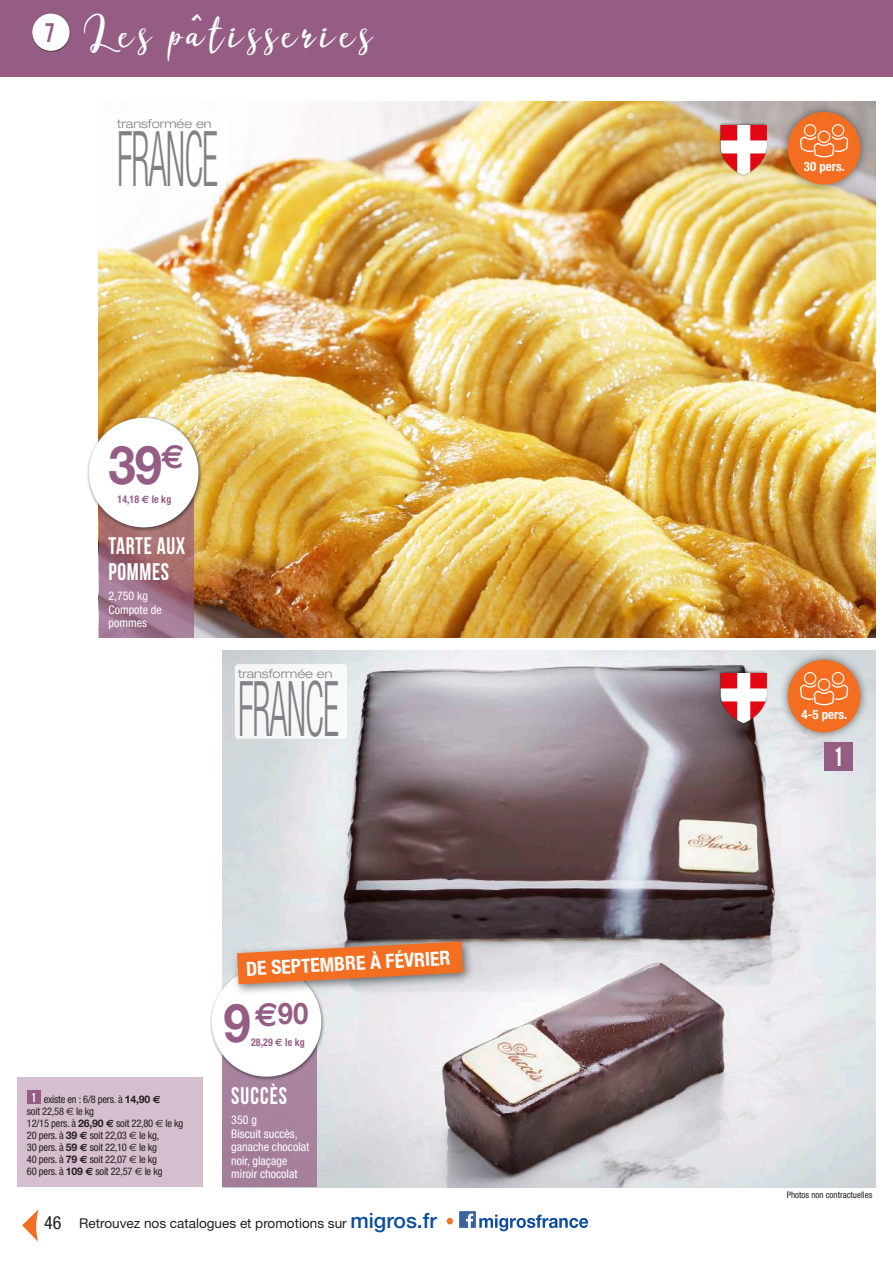
<style>
.page{position:relative;width:893px;height:1263px;background:#fff}
.page>*{position:absolute;margin:0;border:0;box-sizing:border-box;transform-origin:0 0}
.t1{font:300 condensed 76.8px "Helvetica Neue LT Std";letter-spacing:-.025em;color:#808285;scale:.47 1}
.t2{font:700 53.4px "Helvetica Neue LT Std";color:#955d84;scale:.92 1}
.t3{font:50.7px "Esteh";letter-spacing:.1em;color:#fff;scale:.92 1}
.t4{font:700 29.85px "Helvetica Neue LT Std";color:#955d84;scale:.92 1}
.t5{font:700 26.85px "Bebas Neue";color:#955d84;scale:.92 1}
.t6{font:700 26.85px "Bebas Neue";color:#fff;scale:.92 1}
.t7{font:700 24px/25.5px "Bebas Neue";letter-spacing:.03em;color:#fff;scale:.92 1}
.t8{font:700 condensed 19.5px "Helvetica Neue LT Std";color:#fff}
.t9{font:13.5px "Helvetica Neue LT Std";color:#231f20}
.t10{font:700 condensed 12.9px "Helvetica Neue LT Std";color:#fff}
.t11{font:300 expanded 12.15px "Helvetica Neue LT Std";color:#808285}
.t12{font:condensed 12px/13.5px "Helvetica Neue LT Std";color:#fff}
.t13{font:700 condensed 10.65px "Helvetica Neue LT Std";letter-spacing:.01em;color:#955d84;scale:.92 1}
.t14{font:condensed 10.5px/12px "Helvetica Neue LT Std";letter-spacing:-.02em;color:#231f20}
.t15{font:condensed 9px "Helvetica Neue LT Std";color:#231f20}
.s1{font-family:"Euro Sans Std";font-stretch:normal}
.s2{font-size:53.4px}
.s3{font-family:"Euro Sans Std";font-size:33.6px}
.s4{font-family:"Bebas Neue";font-weight:700;font-stretch:normal;font-size:13.2px;color:#fff}
.s5{font-weight:700;font-stretch:normal}
.s6{font-family:"Euro Sans Std";font-weight:700;font-stretch:normal}
.s7{font-stretch:condensed;font-size:18.15px}
.s8{font-weight:500;font-size:21.15px;color:#0d4da1}
</style>
<div class="page">
<svg style="left:22px;top:1209px;width:17px;height:33px"></svg>
<svg style="left:447px;top:1218px;width:6px;height:6px"></svg>
<svg style="left:459px;top:1211px;width:129px;height:20px"></svg>
<div style="left:0;top:0;width:893px;height:77px;background:#955d84"></div>
<div style="left:32px;top:13px;width:39px;height:39px;background:#231f20;opacity:.6"></div>
<div style="left:32px;top:14px;width:38px;height:37px;background:#fff;border-radius:50%"></div>
<img style="left:99px;top:101px;width:777px;height:537px">
<img style="left:222px;top:650px;width:654px;height:537px">
<div style="left:17px;top:1077px;width:186px;height:110px;background:#d5bece"></div>
<div style="left:27px;top:1090px;width:14px;height:14px;background:#955d84"></div>
<div style="left:222px;top:1026px;width:95px;height:161px;background:#a7829d"></div>
<svg style="left:99px;top:532px;width:95px;height:106px;background:#a06f7f"></svg>
<div style="left:209px;top:965px;width:117px;height:116px;background:#231f20;opacity:.6"></div>
<div style="left:212px;top:967px;width:109px;height:110px;background:#fff;border-radius:50%"></div>
<div style="left:86px;top:416px;width:117px;height:116px;background:#231f20;opacity:.6"></div>
<div style="left:89px;top:418px;width:109px;height:109px;background:#fff;border-radius:50%"></div>
<div style="left:235px;top:664px;width:112px;height:75px;background:#f6f8f8"></div>
<svg style="left:114px;top:114px;width:112px;height:75px"></svg>
<div style="left:824px;top:742px;width:29px;height:28px;background:#955d84"></div>
<div style="left:779px;top:651px;width:90px;height:91px;background:#231f20;opacity:.6"></div>
<div style="left:788px;top:660px;width:72px;height:72px;background:#f36e21;border-radius:50%"></div>
<svg style="left:800px;top:672px;width:48px;height:33px"></svg>
<div style="left:779px;top:103px;width:90px;height:91px;background:#231f20;opacity:.6"></div>
<div style="left:788px;top:112px;width:72px;height:73px;background:#f36e21;border-radius:50%"></div>
<svg style="left:800px;top:124px;width:48px;height:33px"></svg>
<div style="left:718px;top:670px;width:51px;height:55px;background:#231f20;opacity:.75"></div>
<img style="left:721px;top:673px;width:45px;height:50px">
<div style="left:718px;top:123px;width:51px;height:54px;background:#231f20;opacity:.75"></div>
<img style="left:721px;top:126px;width:45px;height:49px">
<div style="left:231px;top:935px;width:244px;height:61px;background:#231f20;opacity:.6"></div>
<svg style="left:237px;top:941px;width:226px;height:43px;background:#e1824b"></svg>
<h3 class="t5" style="left:45px;top:18px;width:12px">7</h3>
<h3 class="t3" style="left:88px;top:4px;width:311px">Les pâtisseries</h3>
<p class="t11" style="left:117px;top:116px;width:96px">transformée en</p>
<h1 class="t1" style="left:117px;top:115px;width:217px">FRANCE</h1>
<h2 class="t2" style="left:108px;top:432px;width:84px">39<sup>€</sup></h2>
<p class="t13" style="left:118px;top:493px;width:60px">14,18 <span class="s1">€</span> le kg</p>
<h3 class="t7" style="left:108px;top:533px;width:85px">TARTE AUX<br>POMMES</h3>
<p class="t12" style="left:108px;top:589px;width:55px">2,750 kg<br>Compote de pommes</p>
<p class="t11" style="left:238px;top:666px;width:96px">transformée en</p>
<h1 class="t1" style="left:238px;top:665px;width:217px">FRANCE</h1>
<h3 class="t8" style="left:245px;top:957px;width:206px;rotate:-3deg">DE SEPTEMBRE À FÉVRIER</h3>
<h3 class="t4" style="left:223px;top:995px;width:94px"><span class="s2">9</span> <span class="s3">€</span>90</h3>
<p class="t13" style="left:251px;top:1035px;width:60px">28,29 <span class="s1">€</span> le kg</p>
<p class="t14" style="left:27px;top:1093px;width:158px;text-indent:4px"><span class="s4">1</span> existe en : 6/8 pers. à <span class="s5">14,90</span> <span class="s6">€<br></span>soit 22,58 <span class="s1">€</span> le kg<br>12/15 pers. à <span class="s5">26,90</span> <span class="s6">€</span> soit 22,80 <span class="s1">€</span> le kg<br>20 pers. à <span class="s5">39</span> <span class="s6">€</span> soit 22,03 <span class="s1">€</span> le kg,<br>30 pers. à <span class="s5">59</span> <span class="s6">€</span> soit 22,10 <span class="s1">€</span> le kg<br>40 pers. à <span class="s5">79</span> <span class="s6">€</span> soit 22,07 <span class="s1">€</span> le kg<br>60 pers. à <span class="s5">109</span> <span class="s6">€</span> soit 22,57 <span class="s1">€</span> le kg</p>
<h3 class="t7" style="left:231px;top:1082px;width:62px">SUCCÈS</h3>
<p class="t12" style="left:231px;top:1113px;width:80px">350 g<br>Biscuit succès, ganache chocolat noir, glaçage miroir chocolat</p>
<p class="t9" style="left:44px;top:1215px;width:394px"><span class="s7">46</span> Retrouvez nos catalogues et promotions sur <span class="s8">migros.fr</span></p>
<p class="t10" style="left:804px;top:159px;width:43px">30 pers.</p>
<p class="t10" style="left:801px;top:706px;width:47px">4-5 pers.</p>
<h3 class="t6" style="left:833px;top:741px;width:12px">1</h3>
<p class="t15" style="left:787px;top:1189px;width:87px">Photos non contractuelles</p>
</div>
